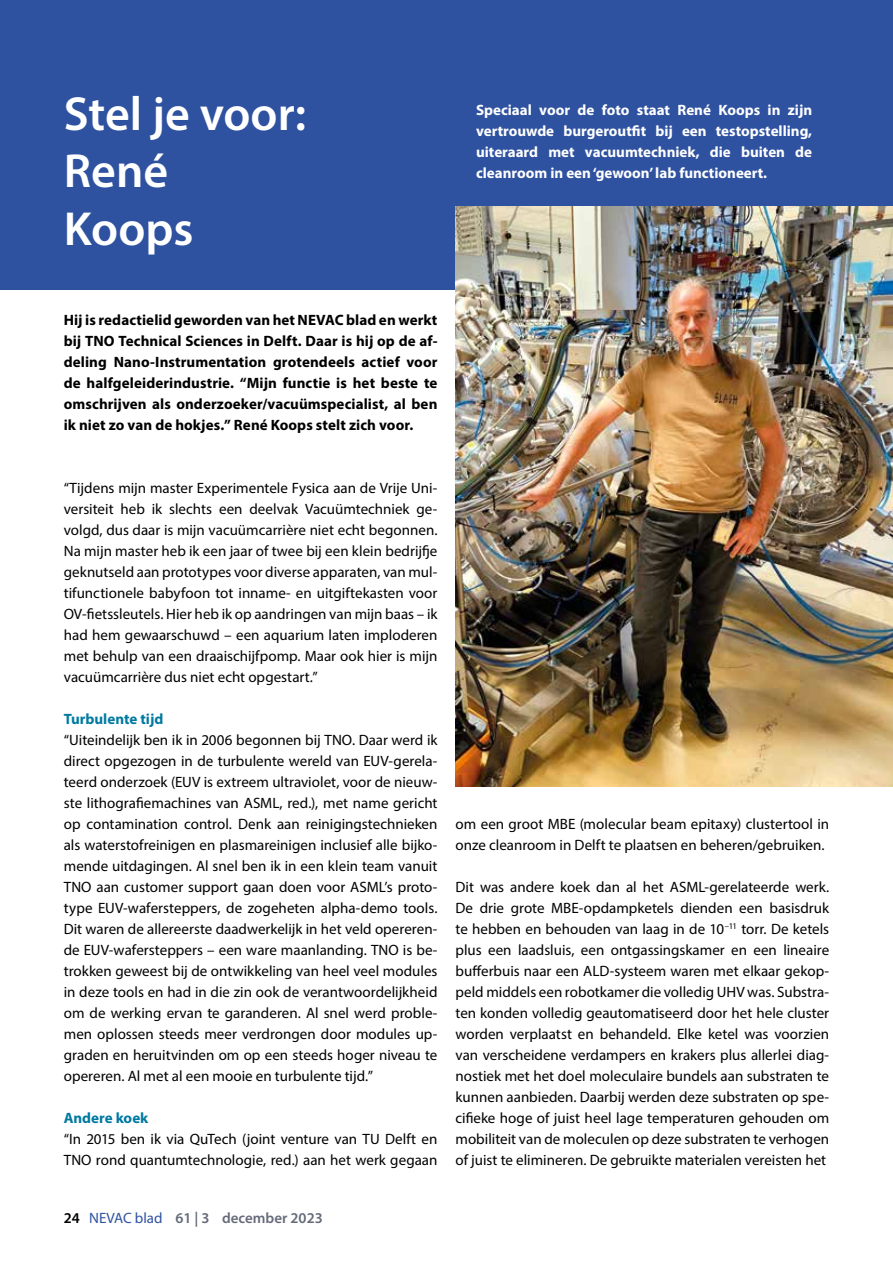
<style>
.page{position:relative;width:893px;height:1263px;background:#fff}
.page>*{position:absolute;margin:0;border:0;box-sizing:border-box;transform-origin:0 0}
.t1{font:600 48px/57.6px "Myriad Pro";color:#fff}
.t2{font:15px/21px "Myriad Pro";color:#000;text-align:justify}
.t3{font:700 15px/21px "Myriad Pro";letter-spacing:.005em;color:#000;text-align:justify}
.t4{font:700 15px/21px "Myriad Pro";color:#fff;text-align:justify}
.t5{font:600 15px "Myriad Pro";color:#656a7a}
.t6{font:700 15px "Myriad Pro";color:#0079a1}
.s1{color:#000}
.s2{font-weight:400;color:#2f52a0}
</style>
<div class="page">
<div style="left:0;top:0;width:893px;height:289px;background:#2f52a0"></div>
<img style="left:456px;top:206px;width:437px;height:581px">
<h1 class="t1" style="left:64px;top:83px;width:244px">Stel je voor:<br>René<br>Koops</h1>
<p class="t4" style="left:476px;top:99px;width:338px">Speciaal voor de foto staat René Koops in zijn vertrouwde burgeroutfit bij een testopstelling, uiteraard met vacuumtechniek, die buiten de cleanroom in een ‘gewoon’ lab functioneert.</p>
<p class="t3" style="left:64px;top:309px;width:375px">Hij is redactielid geworden van het NEVAC blad en werkt bij TNO Technical Sciences in Delft. Daar is hij op de af&shy;deling Nano-Instrumentation grotendeels actief voor de halfgeleiderindustrie. “Mijn functie is het beste te omschrijven als onderzoeker/vacuümspecialist, al ben ik niet zo van de hokjes.” René Koops stelt zich voor.</p>
<p class="t2" style="left:64px;top:477px;width:375px">“Tijdens mijn master Experimentele Fysica aan de Vrije Uni&shy;versiteit heb ik slechts een deelvak Vacuümtechniek ge&shy;volgd, dus daar is mijn vacuümcarrière niet echt begonnen.<br>Na mijn master heb ik een jaar of twee bij een klein bedrijfje geknutseld aan prototypes voor diverse apparaten, van mul&shy;tifunctionele babyfoon tot inname- en uitgiftekasten voor OV-fietssleutels. Hier heb ik op aandringen van mijn baas – ik had hem gewaarschuwd – een aquarium laten imploderen met behulp van een draaischijfpomp. Maar ook hier is mijn vacuümcarrière dus niet echt opgestart.”</p>
<p class="t6" style="left:64px;top:709px;width:101px">Turbulente tijd</p>
<p class="t2" style="left:64px;top:729px;width:375px">“Uiteindelijk ben ik in 2006 begonnen bij TNO. Daar werd ik direct opgezogen in de turbulente wereld van EUV-gerela&shy;teerd onderzoek (EUV is extreem ultraviolet, voor de nieuw&shy;ste lithografiemachines van ASML, red.), met name gericht op contamination control. Denk aan reinigingstechnieken als waterstofreinigen en plasmareinigen inclusief alle bijko&shy;mende uitdagingen. Al snel ben ik in een klein team vanuit TNO aan customer support gaan doen voor ASML’s proto&shy;type EUV-wafersteppers, de zogeheten alpha-demo tools.<br>Dit waren de allereerste daadwerkelijk in het veld opereren&shy;de EUV-wafersteppers – een ware maanlanding. TNO is be&shy;trokken geweest bij de ontwikkeling van heel veel modules in deze tools en had in die zin ook de verantwoordelijkheid om de werking ervan te garanderen. Al snel werd proble&shy;men oplossen steeds meer verdrongen door modules up&shy;graden en heruitvinden om op een steeds hoger niveau te opereren. Al met al een mooie en turbulente tijd.”</p>
<p class="t6" style="left:64px;top:1108px;width:86px">Andere koek</p>
<p class="t2" style="left:64px;top:1128px;width:375px">“In 2015 ben ik via QuTech (joint venture van TU Delft en<br>TNO rond quantumtechnologie, red.) aan het werk gegaan</p>
<p class="t5" style="left:64px;top:1208px;width:260px"><span class="s1">24</span> <span class="s2">NEVAC blad</span> 61 | 3 december 2023</p>
<p class="t2" style="left:455px;top:813px;width:375px">om een groot MBE (molecular beam epitaxy) clustertool in onze cleanroom in Delft te plaatsen en beheren/gebruiken.</p>
<p class="t2" style="left:455px;top:876px;width:375px">Dit was andere koek dan al het ASML-gerelateerde werk.<br>De drie grote MBE-opdampketels dienden een basisdruk te hebben en behouden van laag in de 10<sup>–11</sup> torr. De ketels plus een laadsluis, een ontgassingskamer en een lineaire bufferbuis naar een ALD-systeem waren met elkaar gekop&shy;peld middels een robotkamer die volledig UHV was. Substra&shy;ten konden volledig geautomatiseerd door het hele cluster worden verplaatst en behandeld. Elke ketel was voorzien van verscheidene verdampers en krakers plus allerlei diag&shy;nostiek met het doel moleculaire bundels aan substraten te kunnen aanbieden. Daarbij werden deze substraten op spe&shy;cifieke hoge of juist heel lage temperaturen gehouden om mobiliteit van de moleculen op deze substraten te verhogen of juist te elimineren. De gebruikte materialen vereisten het</p>
</div>
